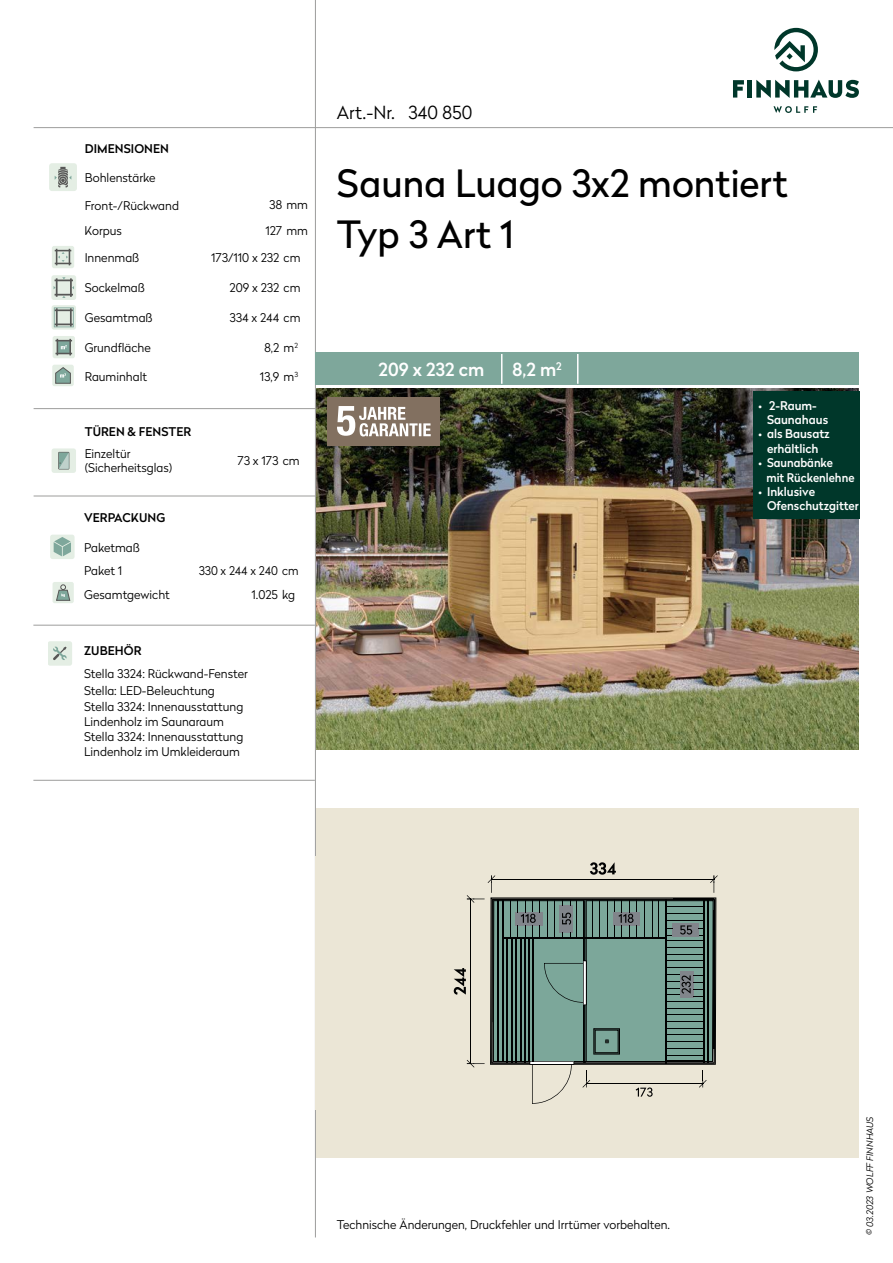
<style>
.page{position:relative;width:893px;height:1263px;background:#fff}
.page>*{position:absolute;margin:0;border:0;box-sizing:border-box;transform-origin:0 0}
.t1{font:37.5px/51px "Radikal";color:#000}
.t2{font:500 18px "Radikal";color:#fff}
.t3{font:300 18px "Radikal";color:#000}
.t4{font:300 12px/25px "Radikal";color:#000}
.t5{font:500 12px/14.4px "Radikal";color:#fff}
.t6{font:500 12px "Radikal";letter-spacing:.005em;color:#000}
.t7{font:italic 300 9px "Radikal";color:#000}
</style>
<div class="page">
<img style="left:316px;top:388px;width:543px;height:362px">
<hr style="left:316px;top:127px;width:577px;height:1px;background:#9d9d9c">
<hr style="left:315px;top:0;width:1px;height:1237px;background:#9d9d9c">
<div style="left:315px;top:352px;width:544px;height:32px;background:#7ea79b"></div>
<hr style="left:501px;top:354px;width:1px;height:30px;background:#fff">
<hr style="left:577px;top:354px;width:1px;height:30px;background:#fff">
<hr style="left:34px;top:127px;width:282px;height:1px;background:#9d9d9c">
<div style="left:316px;top:808px;width:543px;height:350px;background:#ebe6d6"></div>
<div style="left:328px;top:397px;width:112px;height:48px;background:#827060"></div>
<svg style="left:337px;top:406px;width:94px;height:30px"></svg>
<div style="left:315px;top:856px;width:541px;height:254px;background:#ebe6d6"></div>
<svg style="left:454px;top:862px;width:264px;height:242px"></svg>
<div style="left:49px;top:163px;width:28px;height:28px;background:#e4eee4;border-radius:3px"></div>
<svg style="left:55px;top:167px;width:16px;height:20px"></svg>
<div style="left:52px;top:246px;width:22px;height:22px;background:#e4eee4;border-radius:2px"></div>
<svg style="left:55px;top:249px;width:16px;height:16px"></svg>
<div style="left:51px;top:275px;width:25px;height:25px;background:#e4eee4;border-radius:3px"></div>
<svg style="left:54px;top:277px;width:20px;height:21px"></svg>
<svg style="left:52px;top:305px;width:24px;height:25px"></svg>
<svg style="left:54px;top:307px;width:20px;height:20px"></svg>
<div style="left:53px;top:336px;width:22px;height:22px;background:#e4eee4;border-radius:2px"></div>
<svg style="left:55px;top:339px;width:17px;height:16px"></svg>
<div style="left:52px;top:365px;width:22px;height:21px;background:#e4eee4;border-radius:2px"></div>
<svg style="left:55px;top:367px;width:16px;height:17px"></svg>
<div style="left:52px;top:448px;width:24px;height:25px;background:#e4eee4;border-radius:3px"></div>
<svg style="left:58px;top:452px;width:11px;height:17px"></svg>
<div style="left:48px;top:641px;width:24px;height:24px;background:#e4eee4;border-radius:3px"></div>
<svg style="left:53px;top:647px;width:14px;height:13px"></svg>
<div style="left:50px;top:535px;width:25px;height:24px;background:#e4eee4;border-radius:3px"></div>
<svg style="left:54px;top:537px;width:17px;height:19px"></svg>
<div style="left:53px;top:582px;width:21px;height:21px;background:#e4eee4;border-radius:2px"></div>
<svg style="left:56px;top:584px;width:15px;height:17px"></svg>
<hr style="left:34px;top:408px;width:282px;height:1px;background:#9d9d9c">
<hr style="left:34px;top:496px;width:282px;height:1px;background:#9d9d9c">
<hr style="left:33px;top:780px;width:282px;height:1px;background:#9d9d9c">
<hr style="left:33px;top:625px;width:282px;height:1px;background:#9d9d9c">
<svg style="left:774px;top:28px;width:44px;height:43px"></svg>
<svg style="left:773px;top:106px;width:44px;height:7px"></svg>
<svg style="left:733px;top:80px;width:11px;height:18px"></svg>
<hr style="left:748px;top:80px;width:4px;height:18px;background:#00372a">
<svg style="left:756px;top:80px;width:103px;height:18px"></svg>
<div style="left:753px;top:391px;width:107px;height:127px;background:#00372a"></div>
<p class="t6" style="left:85px;top:140px;width:86px">DIMENSIONEN</p>
<p class="t4" style="left:85px;top:165px;width:72px">Bohlenstärke</p>
<p class="t4" style="left:85px;top:192px;width:96px">Front-/Rückwand<br>Korpus</p>
<p class="t4" style="left:265px;top:192px;width:44px;text-align:center">38 mm<br>127 mm</p>
<p class="t4" style="left:85px;top:245px;width:56px">Innenmaß</p>
<p class="t4" style="left:211px;top:245px;width:91px">173/110 x 232 cm</p>
<p class="t4" style="left:85px;top:275px;width:62px">Sockelmaß</p>
<p class="t4" style="left:230px;top:275px;width:72px">209 x 232 cm</p>
<p class="t4" style="left:85px;top:305px;width:69px">Gesamtmaß</p>
<p class="t4" style="left:229px;top:305px;width:72px">334 x 244 cm</p>
<p class="t4" style="left:85px;top:334px;width:68px">Grundfläche</p>
<p class="t4" style="left:264px;top:334px;width:35px">8,2 m<sup>2</sup></p>
<p class="t4" style="left:85px;top:364px;width:64px">Rauminhalt</p>
<p class="t4" style="left:260px;top:364px;width:40px">13,9 m<sup>3</sup></p>
<p class="t6" style="left:85px;top:423px;width:108px">TÜREN &amp; FENSTER</p>
<p class="t4" style="left:85px;top:446px;width:89px;line-height:14.4px">Einzeltür (Sicherheitsglas)</p>
<p class="t4" style="left:237px;top:448px;width:64px">73 x 173 cm</p>
<p class="t6" style="left:84px;top:509px;width:83px">VERPACKUNG</p>
<p class="t4" style="left:84px;top:535px;width:57px;line-height:23.4px">Paketmaß<br>Paket 1</p>
<p class="t4" style="left:199px;top:558px;width:101px">330 x 244 x 240 cm</p>
<p class="t4" style="left:84px;top:581px;width:87px">Gesamtgewicht</p>
<p class="t4" style="left:251px;top:581px;width:45px">1.025 kg</p>
<p class="t6" style="left:84px;top:642px;width:59px">ZUBEHÖR</p>
<p class="t4" style="left:84px;top:665px;width:165px;line-height:16.6px">Stella 3324: Rückwand-Fenster<br>Stella: LED-Beleuchtung<br>Stella 3324: Innenausstattung</p>
<p class="t4" style="left:84px;top:713px;width:161px;line-height:14.9px">Lindenholz im Saunaraum<br>Stella 3324: Innenausstattung<br>Lindenholz im Umkleideraum</p>
<h2 class="t3" style="left:337px;top:100px;width:137px">Art.-Nr. 340 850</h2>
<h1 class="t1" style="left:337px;top:156px;width:452px">Sauna Luago 3x2 montiert<br>Typ 3 Art 1</h1>
<h2 class="t2" style="left:379px;top:356px;width:107px">209 x 232 cm</h2>
<h2 class="t2" style="left:512px;top:356px;width:51px">8,2 m<sup>2</sup></h2>
<p class="t5" style="left:767px;top:398px;width:63px;line-height:14px;text-indent:-9px">• 2-Raum-<br>Saunahaus</p>
<p class="t5" style="left:758px;top:426px;width:73px;text-align:center">• als Bausatz erhältlich</p>
<p class="t5" style="left:766px;top:455px;width:90px;text-indent:-8px">• Saunabänke<br>mit Rückenlehne</p>
<p class="t5" style="left:767px;top:484px;width:93px;text-indent:-9px">• Inklusive<br>Ofenschutzgitter</p>
<p class="t4" style="left:337px;top:1211px;width:335px">Technische Änderungen, Druckfehler und Irrtümer vorbehalten.</p>
<p class="t7" style="left:864px;top:1235px;width:120px;rotate:-90deg">© 03.2023 WOLFF FINNHAUS</p>
</div>
